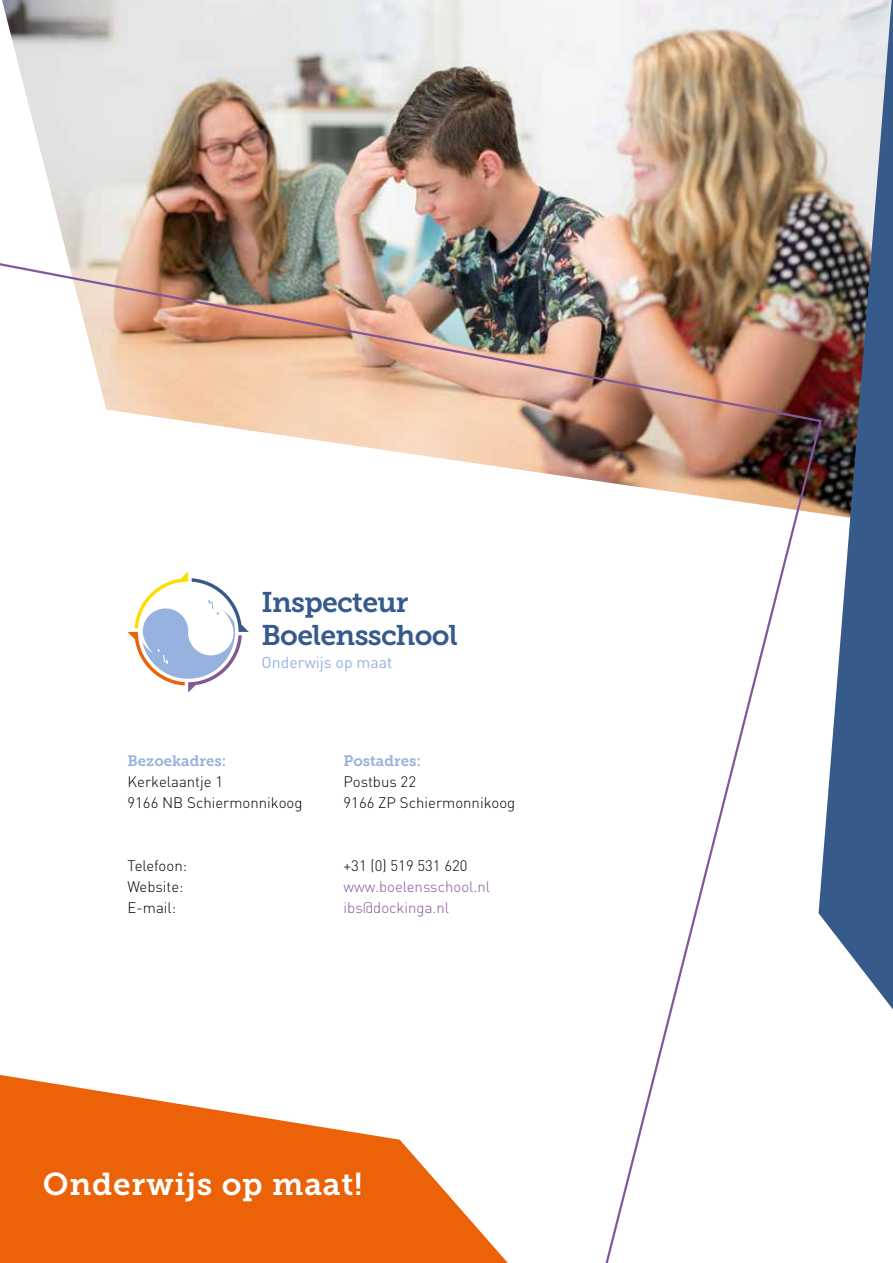
<style>
.page{position:relative;width:893px;height:1263px;background:#fff}
.page>*{position:absolute;margin:0;border:0;box-sizing:border-box;transform-origin:0 0}
.t1{font:31.5px "Museo Slab 700";letter-spacing:.025em;color:#fff}
.t2{font:28.35px/33px "Museo Slab 700";letter-spacing:-.025em;color:#365a8a}
.t3{font:15.75px "DIN Pro";color:#96b2de}
.t4{font:300 15px "DIN Pro";color:#000}
.t5{font:300 15px "DIN Pro";color:#845798}
.t6{font:15px "Museo Slab 700";color:#96b0dd}
.s1{color:#9b509a}
</style>
<div class="page">
<img style="left:2px;top:0;width:817px;height:243px">
<img style="left:0;top:243px;width:819px;height:1020px">
<svg style="left:0;top:1075px;width:508px;height:188px;fill:#eb6209"></svg>
<svg style="left:819px;top:0;width:74px;height:1009px;background:#78859d"></svg>
<svg style="left:128px;top:571px;width:121px;height:121px"></svg>
<h2 class="t2" style="left:261px;top:586px;width:198px">Inspecteur<br>Boelensschool</h2>
<p class="t3" style="left:262px;top:651px;width:132px">Onderwijs op maat</p>
<p class="t6" style="left:128px;top:752px;width:100px">Bezoekadres:</p>
<p class="t6" style="left:344px;top:752px;width:79px">Postadres:</p>
<p class="t4" style="left:128px;top:771px;width:97px">Kerkelaantje 1</p>
<p class="t4" style="left:344px;top:771px;width:74px">Postbus 22</p>
<p class="t4" style="left:128px;top:792px;width:177px">9166 NB Schiermonnikoog</p>
<p class="t4" style="left:344px;top:792px;width:173px">9166 ZP Schiermonnikoog</p>
<p class="t4" style="left:128px;top:855px;width:61px">Telefoon:</p>
<p class="t4" style="left:344px;top:855px;width:126px">+31 (0) 519 531 620</p>
<p class="t4" style="left:128px;top:876px;width:58px">Website:</p>
<p class="t5" style="left:344px;top:876px;width:148px">www.boelensschool.nl</p>
<p class="t4" style="left:128px;top:897px;width:50px">E-mail:</p>
<p class="t5" style="left:344px;top:897px;width:107px">ibs@dockinga.n<span class="s1">l</span></p>
<h1 class="t1" style="left:43px;top:1166px;width:321px">Onderwijs op maat!</h1>
</div>
